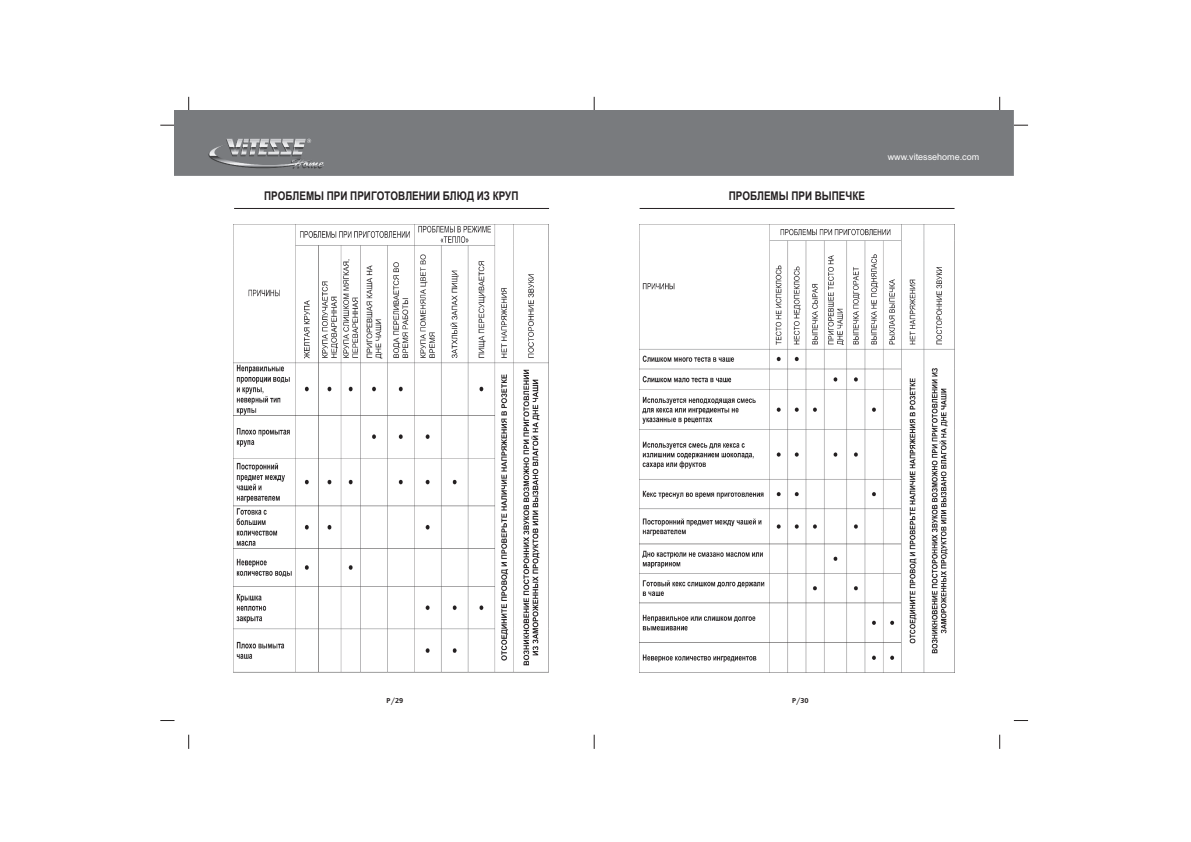
<style>
.page{position:relative;width:1191px;height:842px;background:#fff}
.page>*{position:absolute;margin:0;border:0;box-sizing:border-box;transform-origin:0 0}
.t1{font:700 12px "Arial Narrow";color:#231f20}
.t2{font:9px "Arial";color:#fff}
.t3{font:7px "Ukrainian Free Set";color:#231f20}
</style>
<div class="page">
<svg style="left:160px;top:125px;width:14px;height:1px"></svg>
<svg style="left:188px;top:97px;width:1px;height:13px"></svg>
<svg style="left:1014px;top:125px;width:14px;height:1px"></svg>
<svg style="left:999px;top:97px;width:1px;height:13px"></svg>
<svg style="left:594px;top:97px;width:1px;height:13px"></svg>
<svg style="left:160px;top:720px;width:14px;height:1px"></svg>
<svg style="left:188px;top:735px;width:1px;height:14px"></svg>
<svg style="left:1014px;top:720px;width:14px;height:1px"></svg>
<svg style="left:999px;top:735px;width:1px;height:14px"></svg>
<svg style="left:594px;top:735px;width:1px;height:14px"></svg>
<div style="left:174px;top:110px;width:840px;height:66px;background:#797b7e"></div>
<hr style="left:639px;top:208px;width:315px;height:1px;background:#231f20">
<img style="left:639px;top:225px;width:315px;height:447px">
<hr style="left:234px;top:208px;width:315px;height:1px;background:#231f20">
<img style="left:234px;top:225px;width:315px;height:448px">
<p class="t1" style="left:264px;top:192px;width:256px">ПРОБЛЕМЫ ПРИ ПРИГОТОВЛЕНИИ БЛЮД ИЗ КРУП</p>
<p class="t1" style="left:728px;top:192px;width:138px">ПРОБЛЕМЫ ПРИ ВЫПЕЧКЕ</p>
<p class="t2" style="left:887px;top:153px;width:93px">www.vitessehome.com</p>
<p class="t3" style="left:386px;top:698px;width:18px">P/29</p>
<p class="t3" style="left:792px;top:698px;width:18px">P/30</p>
</div>
